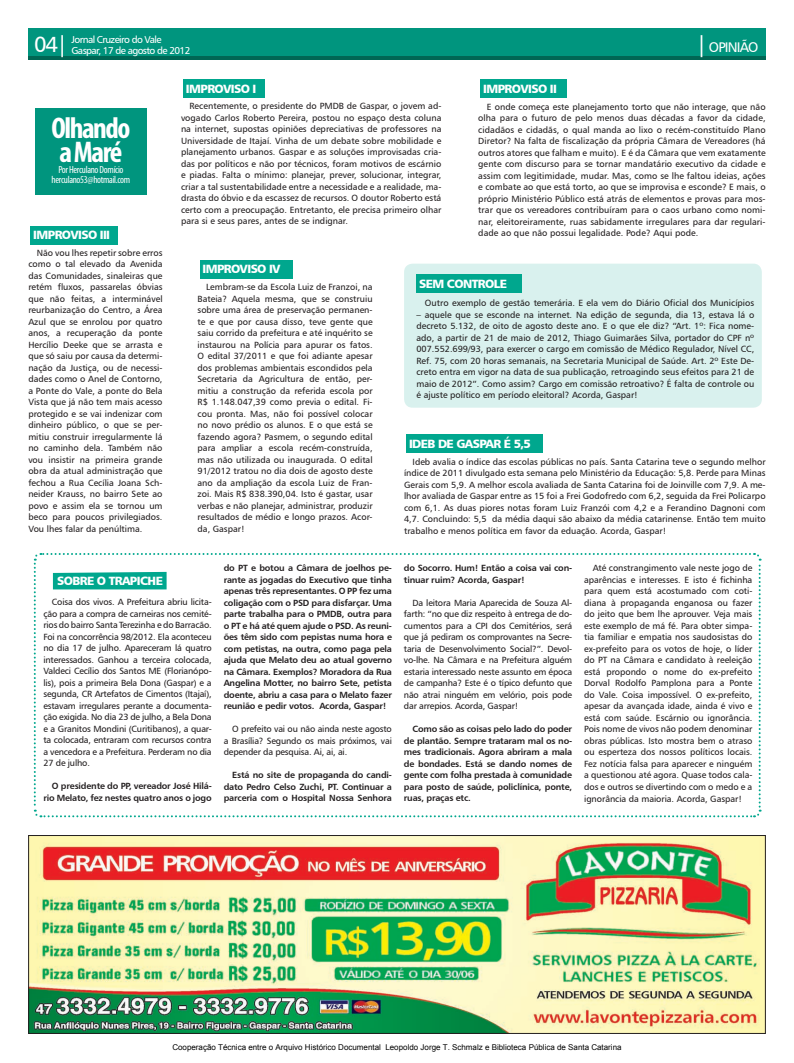
<style>
.page{position:relative;width:794px;height:1063px;background:#fff}
.page>*{position:absolute;margin:0;border:0;box-sizing:border-box;transform-origin:0 0}
.t1{font:700 condensed 30px/24px "Myriad Pro";letter-spacing:-.05em;color:#fff}
.t2{font:22px "Humanist 777 BT Roman B";color:#fff}
.t3{font:14px "Humanist 777 BT Roman B";letter-spacing:-.06em;color:#fff}
.t4{font:12px "Humanist 777 BT Black B";letter-spacing:-.05em;color:#fff}
.t5{font:condensed 10.3px/10px "Myriad Pro";letter-spacing:-.03em;color:#fff;text-align:center}
.t6{font:10px/11px "Humanist 777 BT Roman B";letter-spacing:-.06em;color:#fff}
.t7{font:9px/11.5px "Humanist 777 BT Roman B";color:#231f20;text-align:justify}
.t8{font:9px/11.5px "Humanist 777 BT Bold B";letter-spacing:-.02em;color:#231f20;text-align:justify}
.t9{font:8px "Arial";color:#000}
.s1{font-size:22px}
</style>
<div class="page">
<div style="left:404px;top:264px;width:358px;height:144px;background:#d9f1ee;border-radius:9px"></div>
<div style="left:28px;top:29px;width:737px;height:28px;background:#00957e"></div>
<hr style="left:28px;top:57px;width:737px;height:3px;background:#006654">
<div style="left:35px;top:108px;width:111px;height:86px;background:#00957e"></div>
<div style="left:30px;top:226px;width:88px;height:18px;background:#00a78e"></div>
<div style="left:183px;top:79px;width:81px;height:19px;background:#00a78e"></div>
<div style="left:200px;top:260px;width:92px;height:19px;background:#00a78e"></div>
<div style="left:406px;top:435px;width:136px;height:18px;background:#00a78e"></div>
<div style="left:416px;top:274px;width:106px;height:19px;background:#00a78e"></div>
<div style="left:480px;top:79px;width:87px;height:19px;background:#00a78e"></div>
<svg style="left:33px;top:553px;width:729px;height:265px"></svg>
<img style="left:30px;top:837px;width:733px;height:195px">
<div style="left:28px;top:835px;width:737px;height:199px;border:1px solid #231f20"></div>
<h2 class="t2" style="left:34px;top:30px;width:35px">04|</h2>
<h3 class="t3" style="left:696px;top:38px;width:64px"><span class="s1">|</span> OPINIÃO</h3>
<p class="t6" style="left:71px;top:33px;width:120px">Jornal Cruzeiro do Vale<br>Gaspar, 17 de agosto de 2012</p>
<h1 class="t1" style="left:52px;top:115px;width:80px">Olhando a Maré</h1>
<p class="t5" style="left:52px;top:165px;width:80px">Por Herculano Domício herculano53@hotmail.com</p>
<h3 class="t4" style="left:33px;top:227px;width:78px">IMPROVISO III</h3>
<p class="t7" style="left:28px;top:247px;width:136px;text-indent:9px">Não vou lhes repetir sobre erros como o tal elevado da Avenida das Comunidades, sinaleiras que retém fluxos, passarelas óbvias que não feitas, a interminável reurbanização do Centro, a Área Azul que se enrolou por quatro anos, a recuperação da ponte Hercílio Deeke que se arrasta e que só saiu por causa da determi&shy;nação da Justiça, ou de necessi&shy;dades como o Anel de Contorno, a Ponte do Vale, a ponte do Bela Vista que já não tem mais acesso protegido e se vai indenizar com dinheiro público, o que se per&shy;mitiu construir irregularmente lá no caminho dela. Também não vou insistir na primeira grande obra da atual administração que fechou a Rua Cecília Joana Sch&shy;neider Krauss, no bairro Sete ao povo e assim ela se tornou um beco para poucos privilegiados.<br>Vou lhes falar da penúltima.</p>
<h3 class="t4" style="left:186px;top:81px;width:72px">IMPROVISO I</h3>
<p class="t7" style="left:181px;top:100px;width:262px;text-indent:9px">Recentemente, o presidente do PMDB de Gaspar, o jovem ad&shy;vogado Carlos Roberto Pereira, postou no espaço desta coluna na internet, supostas opiniões depreciativas de professores na Universidade de Itajaí. Vinha de um debate sobre mobilidade e planejamento urbanos. Gaspar e as soluções improvisadas cria&shy;das por políticos e não por técnicos, foram motivos de escárnio e piadas. Falta o mínimo: planejar, prever, solucionar, integrar, criar a tal sustentabilidade entre a necessidade e a realidade, ma&shy;drasta do óbvio e da escassez de recursos. O doutor Roberto está certo com a preocupação. Entretanto, ele precisa primeiro olhar para si e seus pares, antes de se indignar.</p>
<h3 class="t4" style="left:202px;top:261px;width:80px">IMPROVISO IV</h3>
<h3 class="t4" style="left:483px;top:81px;width:75px">IMPROVISO II</h3>
<p class="t7" style="left:478px;top:100px;width:289px;text-indent:9px">E onde começa este planejamento torto que não interage, que não olha para o futuro de pelo menos duas décadas a favor da cidade, cidadãos e cidadãs, o qual manda ao lixo o recém-constituído Plano Diretor? Na falta de fiscalização da própria Câmara de Vereadores (há outros atores que falham e muito). E é da Câmara que vem exatamente gente com discurso para se tornar mandatário executivo da cidade e assim com legitimidade, mudar. Mas, como se lhe faltou ideias, ações e combate ao que está torto, ao que se improvisa e esconde? E mais, o próprio Ministério Público está atrás de elementos e provas para mos&shy;trar que os vereadores contribuíram para o caos urbano como nomi&shy;nar, eleitoreiramente, ruas sabidamente irregulares para dar regulari&shy;dade ao que não possui legalidade. Pode? Aqui pode.</p>
<p class="t7" style="left:197px;top:281px;width:177px;text-indent:9px">Lembram-se da Escola Luiz de Franzoi, na Bateia? Aquela mesma, que se construiu sobre uma área de preservação permanen&shy;te e que por causa disso, teve gente que saiu corrido da prefeitura e até inquérito se instaurou na Polícia para apurar os fatos.<br>O edital 37/2011 e que foi adiante apesar dos problemas ambientais escondidos pela Secretaria da Agricultura de então, per&shy;mitiu a construção da referida escola por R$ 1.148.047,39 como previa o edital. Fi&shy;cou pronta. Mas, não foi possível colocar no novo prédio os alunos. E o que está se fazendo agora? Pasmem, o segundo edital para ampliar a escola recém-construída, mas não utilizada ou inaugurada. O edital 91/2012 tratou no dia dois de agosto deste ano da ampliação da escola Luiz de Fran&shy;zoi. Mais R$ 838.390,04. Isto é gastar, usar verbas e não planejar, administrar, produzir resultados de médio e longo prazos. Acor&shy;da, Gaspar!</p>
<h3 class="t4" style="left:419px;top:276px;width:89px">SEM CONTROLE</h3>
<p class="t7" style="left:425px;top:297px;width:331px">Outro exemplo de gestão temerária. E ela vem do Diário Oficial dos Municípios</p>
<p class="t7" style="left:416px;top:308px;width:339px">– aquele que se esconde na internet. Na edição de segunda, dia 13, estava lá o decreto 5.132, de oito de agosto deste ano. E o que ele diz? “Art. 1º: Fica nome&shy;ado, a partir de 21 de maio de 2012, Thiago Guimarães Silva, portador do CPF nº 007.552.699/93, para exercer o cargo em comissão de Médico Regulador, Nível CC, Ref. 75, com 20 horas semanais, na Secretaria Municipal de Saúde. Art. 2º Este De&shy;creto entra em vigor na data de sua publicação, retroagindo seus efeitos para 21 de maio de 2012”. Como assim? Cargo em comissão retroativo? É falta de controle ou é ajuste político em período eleitoral? Acorda, Gaspar!</p>
<h3 class="t4" style="left:409px;top:436px;width:123px">IDEB DE GASPAR É 5,5</h3>
<p class="t7" style="left:404px;top:456px;width:363px;text-indent:9px">Ideb avalia o índice das escolas públicas no país. Santa Catarina teve o segundo melhor índice de 2011 divulgado esta semana pelo Ministério da Educação: 5,8. Perde para Minas Gerais com 5,9. A melhor escola avaliada de Santa Catarina foi de Joinville com 7,9. A me&shy;lhor avaliada de Gaspar entre as 15 foi a Frei Godofredo com 6,2, seguida da Frei Policarpo com 6,1. As duas piores notas foram Luiz Franzói com 4,2 e a Ferandino Dagnoni com 4,7. Concluindo: 5,5 da média daqui são abaixo da média catarinense. Então tem muito trabalho e menos política em favor da eduação. Acorda, Gaspar!</p>
<h3 class="t4" style="left:57px;top:573px;width:107px">SOBRE O TRAPICHE</h3>
<p class="t7" style="left:43px;top:596px;width:170px;text-indent:9px">Coisa dos vivos. A Prefeitura abriu licita&shy;ção para a compra de carneiras nos cemité&shy;rios do bairro Santa Terezinha e do Barracão.<br>Foi na concorrência 98/2012. Ela aconteceu no dia 17 de julho. Apareceram lá quatro interessados. Ganhou a terceira colocada, Valdeci Cecílio dos Santos ME (Florianópo&shy;lis), pois a primeira Bela Dona (Gaspar) e a segunda, CR Artefatos de Cimentos (Itajaí), estavam irregulares perante a documenta&shy;ção exigida. No dia 23 de julho, a Bela Dona e a Granitos Mondini (Curitibanos), a quar&shy;ta colocada, entraram com recursos contra a vencedora e a Prefeitura. Perderam no dia 27 de julho.</p>
<p class="t8" style="left:43px;top:780px;width:170px;text-align:right">O presidente do PP, vereador José Hilá&shy;rio Melato, fez nestes quatro anos o jogo</p>
<p class="t8" style="left:224px;top:562px;width:170px">do PT e botou a Câmara de joelhos pe&shy;rante as jogadas do Executivo que tinha apenas três representantes. O PP fez uma coligação com o PSD para disfarçar. Uma parte trabalha para o PMDB, outra para o PT e há até quem ajude o PSD. As reuni&shy;ões têm sido com pepistas numa hora e com petistas, na outra, como paga pela ajuda que Melato deu ao atual governo na Câmara. Exemplos? Moradora da Rua Angelina Motter, no bairro Sete, petista doente, abriu a casa para o Melato fazer reunião e pedir votos. Acorda, Gaspar!</p>
<p class="t7" style="left:224px;top:723px;width:170px;text-indent:9px">O prefeito vai ou não ainda neste agosto a Brasília? Segundo os mais próximos, vai depender da pesquisa. Ai, ai, ai.</p>
<p class="t8" style="left:224px;top:769px;width:170px;text-indent:9px">Está no site de propaganda do candi&shy;dato Pedro Celso Zuchi, PT. Continuar a parceria com o Hospital Nossa Senhora</p>
<p class="t8" style="left:404px;top:562px;width:170px">do Socorro. Hum! Então a coisa vai con&shy;tinuar ruim? Acorda, Gaspar!</p>
<p class="t7" style="left:404px;top:597px;width:170px;text-indent:9px">Da leitora Maria Aparecida de Souza Al&shy;farth: “no que diz respeito à entrega de do&shy;cumentos para a CPI dos Cemitérios, será que já pediram os comprovantes na Secre&shy;taria de Desenvolvimento Social?”. Devol&shy;vo-lhe. Na Câmara e na Prefeitura alguém estaria interessado neste assunto em época de campanha? Este é o típico defunto que não atrai ninguém em velório, pois pode dar arrepios. Acorda, Gaspar!</p>
<p class="t8" style="left:404px;top:723px;width:170px;text-indent:9px">Como são as coisas pelo lado do poder de plantão. Sempre trataram mal os no&shy;mes tradicionais. Agora abriram a mala de bondades. Está se dando nomes de gente com folha prestada à comunidade para posto de saúde, policlínica, ponte, ruas, praças etc.</p>
<p class="t7" style="left:584px;top:562px;width:170px;text-indent:9px">Até constrangimento vale neste jogo de aparências e interesses. E isto é fichinha para quem está acostumado com coti&shy;diana à propaganda enganosa ou fazer do jeito que bem lhe aprouver. Veja mais este exemplo de má fé. Para obter simpa&shy;tia familiar e empatia nos saudosistas do ex-prefeito para os votos de hoje, o líder do PT na Câmara e candidato à reeleição está propondo o nome do ex-prefeito Dorval Rodolfo Pamplona para a Ponte do Vale. Coisa impossível. O ex-prefeito, apesar da avançada idade, ainda é vivo e está com saúde. Escárnio ou ignorância.<br>Pois nome de vivos não podem denominar obras públicas. Isto mostra bem o atraso ou esperteza dos nossos políticos locais.<br>Fez notícia falsa para aparecer e ninguém a questionou até agora. Quase todos cala&shy;dos e outros se divertindo com o medo e a ignorância da maioria. Acorda, Gaspar!</p>
<p class="t9" style="left:172px;top:1042px;width:451px">Cooperação Técnica entre o Arquivo Histórico Documental Leopoldo Jorge T. Schmalz e Biblioteca Pública de Santa Catarina</p>
</div>
